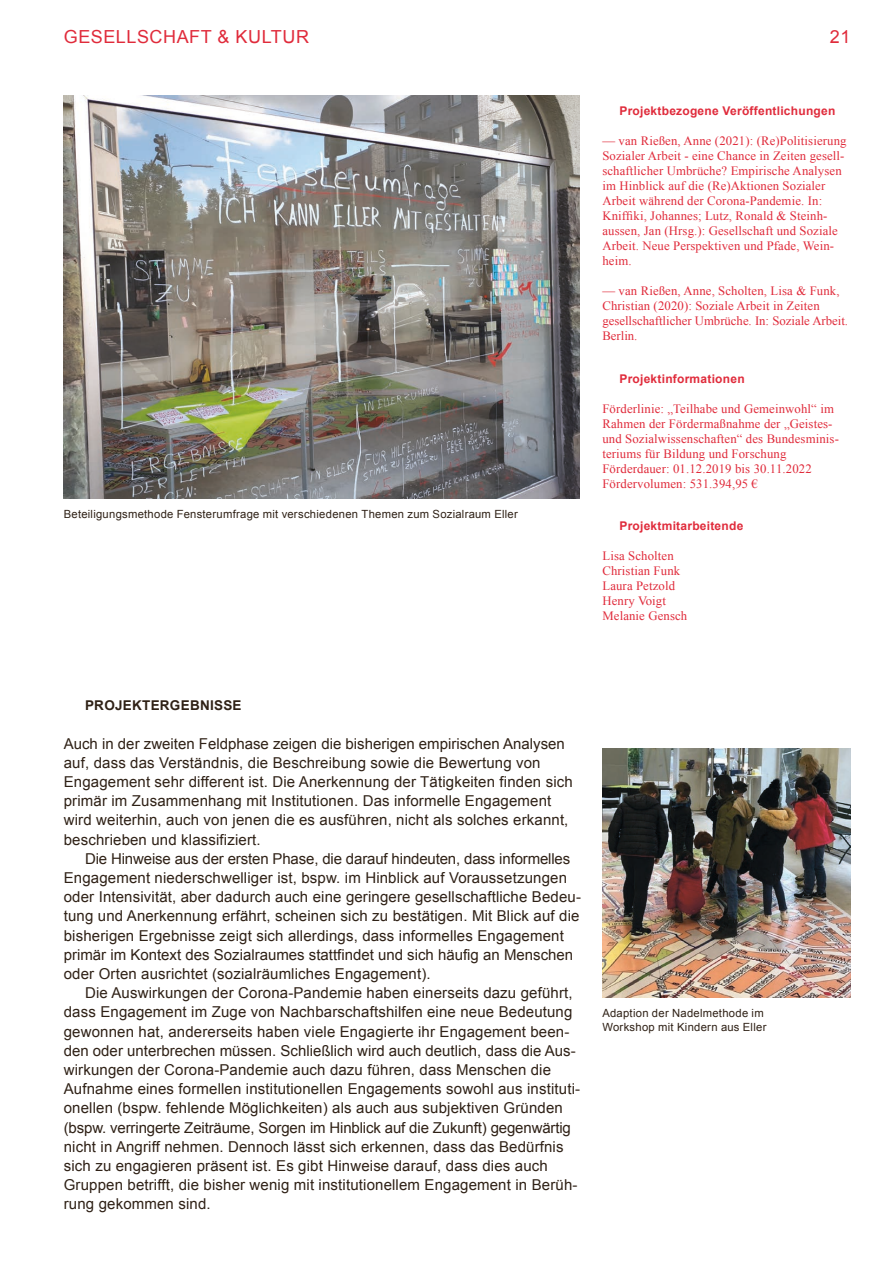
<style>
.page{position:relative;width:893px;height:1263px;background:#fff}
.page>*{position:absolute;margin:0;border:0;box-sizing:border-box;transform-origin:0 0}
.t1{font:18px "Arial";letter-spacing:.03em;color:#e02b3b}
.t2{font:15px/19.2px "Arial";letter-spacing:.01em;color:#2f2116}
.t3{font:700 13.5px "Arial";letter-spacing:.02em;color:#2f2116}
.t4{font:12.75px/15px "Times New Roman";letter-spacing:.01em;color:#e02b3b}
.t5{font:700 12px "Arial";letter-spacing:.02em;color:#e02b3b}
.t6{font:11.25px/13.8px "Arial";letter-spacing:.025em;color:#2f2116}
</style>
<div class="page">
<img style="left:602px;top:748px;width:248px;height:249px">
<img style="left:64px;top:96px;width:516px;height:403px">
<p class="t1" style="left:64px;top:24px;width:247px">GESELLSCHAFT &amp; KULTUR</p>
<p class="t1" style="left:830px;top:24px;width:22px">21</p>
<p class="t6" style="left:64px;top:507px;width:456px">Beteiligungsmethode Fensterumfrage mit verschiedenen Themen zum Sozialraum Eller</p>
<p class="t5" style="left:619px;top:103px;width:217px">Projektbezogene Veröffentlichungen</p>
<p class="t4" style="left:602px;top:133px;width:246px">— van Rießen, Anne (2021): (Re)Politisierung Sozialer Arbeit - eine Chance in Zeiten gesell&shy;schaftlicher Umbrüche? Empirische Analysen im Hinblick auf die (Re)Aktionen Sozialer Arbeit während der Corona-Pandemie. In:<br>Kniffiki, Johannes; Lutz, Ronald &amp; Steinh&shy;aussen, Jan (Hrsg.): Gesellschaft und Soziale Arbeit. Neue Perspektiven und Pfade, Wein&shy;heim.</p>
<p class="t4" style="left:602px;top:283px;width:247px">— van Rießen, Anne, Scholten, Lisa &amp; Funk, Christian (2020): Soziale Arbeit in Zeiten gesellschaftlicher Umbrüche. In: Soziale Arbeit.<br>Berlin.</p>
<p class="t5" style="left:619px;top:370px;width:127px">Projektinformationen</p>
<p class="t4" style="left:602px;top:401px;width:238px">Förderlinie: „Teilhabe und Gemeinwohl“ im Rahmen der Fördermaßnahme der „Geistes&shy;und Sozialwissenschaften“ des Bundesminis&shy;teriums für Bildung und Forschung Förderdauer: 01.12.2019 bis 30.11.2022<br>Fördervolumen: 531.394,95 €</p>
<p class="t5" style="left:619px;top:518px;width:125px">Projektmitarbeitende</p>
<p class="t4" style="left:602px;top:548px;width:86px">Lisa Scholten<br>Christian Funk<br>Laura Petzold<br>Henry Voigt<br>Melanie Gensch</p>
<p class="t3" style="left:85px;top:696px;width:158px">PROJEKTERGEBNISSE</p>
<p class="t2" style="left:64px;top:734px;width:510px">Auch in der zweiten Feldphase zeigen die bisherigen empirischen Analysen auf, dass das Verständnis, die Beschreibung sowie die Bewertung von Engagement sehr different ist. Die Anerkennung der Tätigkeiten finden sich primär im Zusammenhang mit Institutionen. Das informelle Engagement wird weiterhin, auch von jenen die es ausführen, nicht als solches erkannt, beschrieben und klassifiziert.</p>
<p class="t2" style="left:64px;top:849px;width:519px;text-indent:21px">Die Hinweise aus der ersten Phase, die darauf hindeuten, dass informelles Engagement niederschwelliger ist, bspw. im Hinblick auf Voraussetzungen oder Intensivität, aber dadurch auch eine geringere gesellschaftliche Bedeu&shy;tung und Anerkennung erfährt, scheinen sich zu bestätigen. Mit Blick auf die bisherigen Ergebnisse zeigt sich allerdings, dass informelles Engagement primär im Kontext des Sozialraumes stattfindet und sich häufig an Menschen oder Orten ausrichtet (sozialräumliches Engagement).</p>
<p class="t2" style="left:64px;top:983px;width:518px;text-indent:21px">Die Auswirkungen der Corona-Pandemie haben einerseits dazu geführt, dass Engagement im Zuge von Nachbarschaftshilfen eine neue Bedeutung gewonnen hat, andererseits haben viele Engagierte ihr Engagement been&shy;den oder unterbrechen müssen. Schließlich wird auch deutlich, dass die Aus&shy;wirkungen der Corona-Pandemie auch dazu führen, dass Menschen die Aufnahme eines formellen institutionellen Engagements sowohl aus instituti&shy;onellen (bspw. fehlende Möglichkeiten) als auch aus subjektiven Gründen (bspw. verringerte Zeiträume, Sorgen im Hinblick auf die Zukunft) gegenwärtig nicht in Angriff nehmen. Dennoch lässt sich erkennen, dass das Bedürfnis sich zu engagieren präsent ist. Es gibt Hinweise darauf, dass dies auch Gruppen betrifft, die bisher wenig mit institutionellem Engagement in Berüh&shy;rung gekommen sind.</p>
<p class="t6" style="left:602px;top:1006px;width:166px">Adaption der Nadelmethode im<br>Workshop mit Kindern aus Eller</p>
</div>
